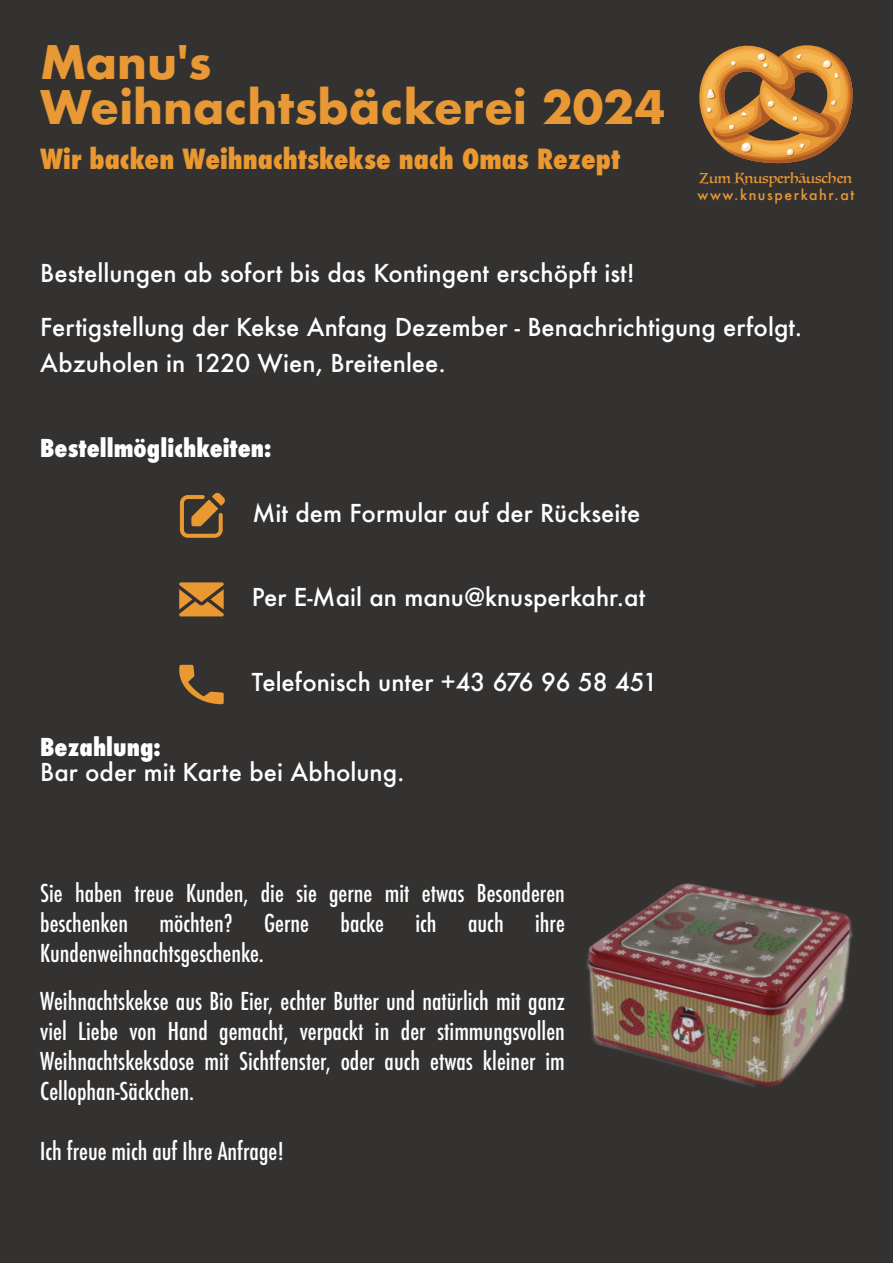
<style>
.page{position:relative;width:893px;height:1263px;background:#343231}
.page>*{position:absolute;margin:0;border:0;box-sizing:border-box;transform-origin:0 0}
.t1{font:700 45px "Futura";color:#e89834}
.t2{font:800 condensed 27px "Futura";color:#ea9831}
.t3{font:500 condensed 24px "Futura";color:#fff}
.t4{font:500 24px "Futura";color:#fff}
.t5{font:800 condensed 24px "Futura";color:#fff}
.t6{font:14.1px "Luminari";color:#e89834}
.t7{font:500 14.1px "Futura";letter-spacing:.11em;color:#ea9831}
</style>
<div class="page">
<svg style="left:699px;top:45px;width:154px;height:119px"></svg>
<svg style="left:180px;top:492px;width:45px;height:46px"></svg>
<svg style="left:179px;top:582px;width:45px;height:34px"></svg>
<svg style="left:179px;top:665px;width:45px;height:39px"></svg>
<img style="left:586px;top:883px;width:267px;height:204px">
<p class="t1" style="left:40px;top:42px;width:173px">Manu's</p>
<p class="t1" style="left:40px;top:87px;width:627px">Weihnachtsbäckerei 2024</p>
<p class="t2" style="left:40px;top:147px;width:581px">Wir backen Weihnachtskekse nach Omas Rezept</p>
<p class="t6" style="left:699px;top:169px;width:154px">Zum Knusperhäuschen</p>
<p class="t7" style="left:698px;top:188px;width:158px">www.knusperkahr.at</p>
<p class="t4" style="left:40px;top:262px;width:596px">Bestellungen ab sofort bis das Kontingent erschöpft ist!</p>
<p class="t4" style="left:40px;top:316px;width:764px">Fertigstellung der Kekse Anfang Dezember - Benachrichtigung erfolgt.</p>
<p class="t4" style="left:40px;top:352px;width:407px">Abzuholen in 1220 Wien, Breitenlee.</p>
<p class="t5" style="left:40px;top:437px;width:233px">Bestellmöglichkeiten:</p>
<p class="t4" style="left:252px;top:502px;width:389px">Mit dem Formular auf der Rückseite</p>
<p class="t4" style="left:252px;top:586px;width:395px">Per E-Mail an manu@knusperkahr.at</p>
<p class="t4" style="left:252px;top:672px;width:407px">Telefonisch unter +43 676 96 58 451</p>
<p class="t5" style="left:40px;top:736px;width:122px">Bezahlung:</p>
<p class="t4" style="left:40px;top:761px;width:366px">Bar oder mit Karte bei Abholung.</p>
<p class="t3" style="left:40px;top:882px;width:526px">Sie haben treue Kunden, die sie gerne mit etwas Besonderen</p>
<p class="t3" style="left:40px;top:912px;width:89px">beschenken</p>
<p class="t3" style="left:160px;top:912px;width:75px">möchten?</p>
<p class="t3" style="left:264px;top:912px;width:47px">Gerne</p>
<p class="t3" style="left:341px;top:912px;width:45px">backe</p>
<p class="t3" style="left:415px;top:912px;width:23px">ich</p>
<p class="t3" style="left:468px;top:912px;width:37px">auch</p>
<p class="t3" style="left:535px;top:912px;width:31px">ihre</p>
<p class="t3" style="left:40px;top:942px;width:225px">Kundenweihnachtsgeschenke.</p>
<p class="t3" style="left:40px;top:990px;width:526px">Weihnachtskekse aus Bio Eier, echter Butter und natürlich mit ganz</p>
<p class="t3" style="left:40px;top:1020px;width:526px">viel Liebe von Hand gemacht, verpackt in der stimmungsvollen</p>
<p class="t3" style="left:40px;top:1050px;width:526px">Weihnachtskeksdose mit Sichtfenster, oder auch etwas kleiner im</p>
<p class="t3" style="left:40px;top:1080px;width:155px">Cellophan-Säckchen.</p>
<p class="t3" style="left:40px;top:1140px;width:245px">Ich freue mich auf Ihre Anfrage!</p>
</div>
